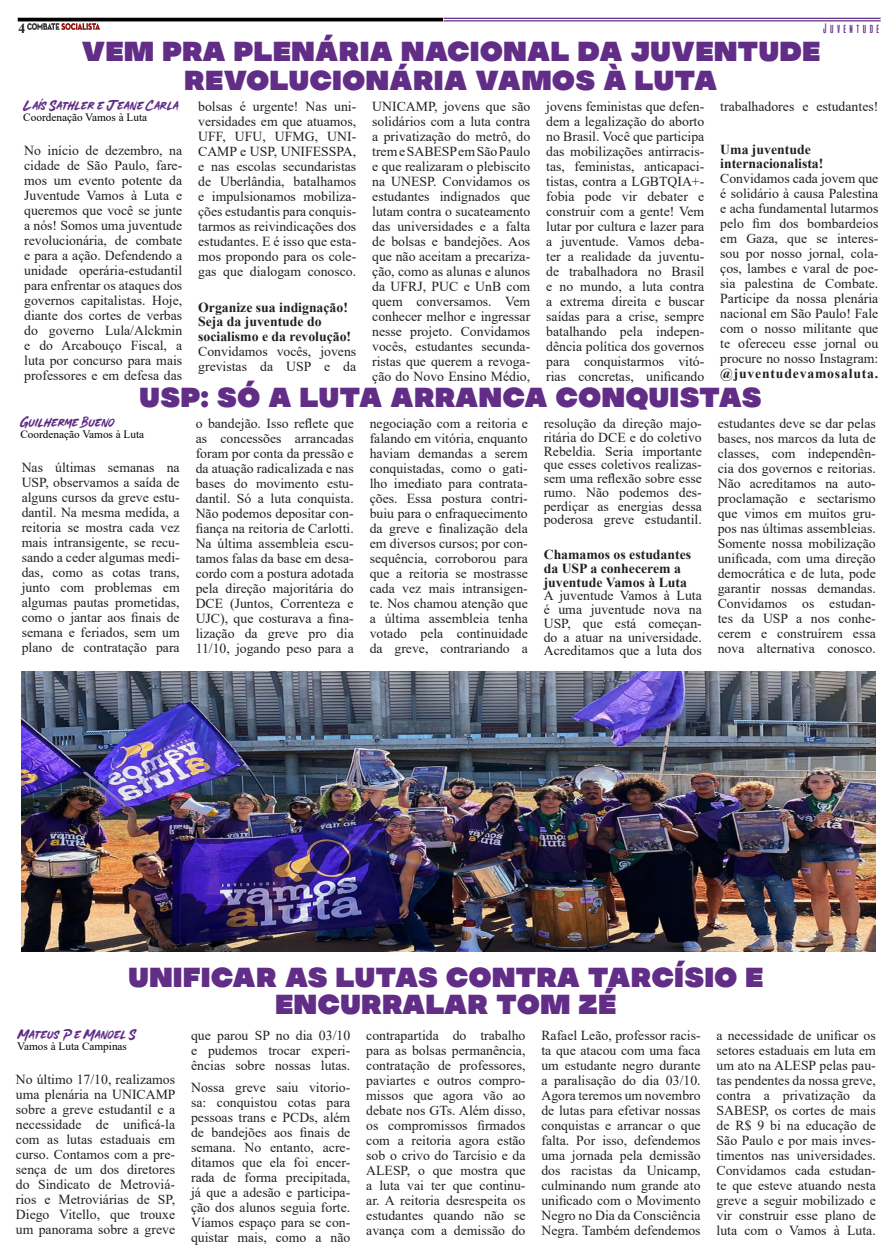
<style>
.page{position:relative;width:886px;height:1258px;background:#fff}
.page>*{position:absolute;margin:0;border:0;box-sizing:border-box;transform-origin:0 0}
.t1{font:27.5px "MADE Soulmaze";color:#622d87}
.t2{font:13.75px/15px "Times New Roman";color:#231f20;text-align:justify}
.SubT{font:700 13.75px/14.4px "Times New Roman";color:#231f20}
.t3{font:13.75px "MADE Soulmaze Brush";letter-spacing:.02em;color:#622d87}
.t4{font:13.75px "MADE Soulmaze Brush";letter-spacing:.05em;color:#622d87}
.t5{font:13.75px "aliensandcows";letter-spacing:.06em;color:#622d87}
.SubT-2{font:11.25px "Times New Roman";color:#000}
.s1{font-weight:700}
</style>
<div class="page">
<hr style="left:18px;top:18px;width:425px;height:3px;background:#000">
<hr style="left:443px;top:18px;width:438px;height:1px;background:#622d87">
<hr style="left:443px;top:20px;width:438px;height:1px;background:#622d87">
<img style="left:28px;top:24px;width:71px;height:5px">
<img style="left:22px;top:671px;width:854px;height:280px">
<p class="SubT" style="left:19px;top:21px;width:8px">4</p>
<p class="t5" style="left:822px;top:21px;width:60px">JUVENTUDE</p>
<p class="t1" style="left:81px;top:32px;width:740px">VEM PRA PLENÁRIA NACIONAL DA JUVENTUDE</p>
<p class="t1" style="left:184px;top:62px;width:535px">REVOLUCIONÁRIA VAMOS À LUTA</p>
<p class="t4" style="left:25px;top:96px;width:156px">Laís Sathler e Jeane Carla</p>
<p class="SubT-2" style="left:23px;top:109px;width:125px">Coordenação Vamos à Luta</p>
<p class="t2" style="left:372px;top:98px;width:160px">UNICAMP, jovens que são solidários com a luta contra a privatização do metrô, do trem e SABESP em São Paulo e que realizaram o plebiscito na UNESP. Convidamos os estudantes indignados que lutam contra o sucateamento das universidades e a falta de bolsas e bandejões. Aos que não aceitam a precariza&shy;ção, como as alunas e alunos da UFRJ, PUC e UnB com quem conversamos. Vem conhecer melhor e ingressar nesse projeto. Convidamos vocês, estudantes secunda&shy;ristas que querem a revoga&shy;ção do Novo Ensino Médio,</p>
<p class="t2" style="left:546px;top:98px;width:160px">jovens feministas que defen&shy;dem a legalização do aborto no Brasil. Você que participa das mobilizações antirracis&shy;tas, feministas, anticapaci&shy;tistas, contra a LGBTQIA+- fobia pode vir debater e construir com a gente! Vem lutar por cultura e lazer para a juventude. Vamos deba&shy;ter a realidade da juventu&shy;de trabalhadora no Brasil e no mundo, a luta contra a extrema direita e buscar saídas para a crise, sempre batalhando pela indepen&shy;dência política dos governos para conquistarmos vitó&shy;rias concretas, unificando</p>
<p class="t2" style="left:720px;top:98px;width:160px">trabalhadores e estudantes!</p>
<p class="t2" style="left:198px;top:98px;width:160px">bolsas é urgente! Nas uni&shy;versidades em que atuamos, UFF, UFU, UFMG, UNI-CAMP e USP, UNIFESSPA, e nas escolas secundaristas de Uberlândia, batalhamos e impulsionamos mobiliza&shy;ções estudantis para conquis&shy;tarmos as reivindicações dos estudantes. E é isso que esta&shy;mos propondo para os cole&shy;gas que dialogam conosco.</p>
<p class="SubT" style="left:198px;top:300px;width:154px">Organize sua indignação!<br>Seja da juventude do socialismo e da revolução!</p>
<p class="t2" style="left:198px;top:343px;width:160px">Convidamos vocês, jovens grevistas da USP e da</p>
<p class="SubT" style="left:720px;top:141px;width:105px">Uma juventude internacionalista!</p>
<p class="t2" style="left:720px;top:170px;width:160px">Convidamos cada jovem que é solidário à causa Palestina e acha fundamental lutarmos pelo fim dos bombardeios em Gaza, que se interes&shy;sou por nosso jornal, cola&shy;ços, lambes e varal de poe&shy;sia palestina de Combate.<br>Participe da nossa plenária nacional em São Paulo! Fale com o nosso militante que te ofereceu esse jornal ou procure no nosso Instagram: <span class="s1">@juventudevamosaluta.</span></p>
<p class="t2" style="left:24px;top:142px;width:160px">No início de dezembro, na cidade de São Paulo, fare&shy;mos um evento potente da Juventude Vamos à Luta e queremos que você se junte a nós! Somos uma juventude revolucionária, de combate e para a ação. Defendendo a unidade operária-estudantil para enfrentar os ataques dos governos capitalistas. Hoje, diante dos cortes de verbas do governo Lula/Alckmin e do Arcabouço Fiscal, a luta por concurso para mais professores e em defesa das</p>
<p class="t1" style="left:139px;top:379px;width:624px">USP: SÓ A LUTA ARRANCA CONQUISTAS</p>
<p class="t3" style="left:22px;top:414px;width:95px">Guilherme Bueno</p>
<p class="SubT-2" style="left:20px;top:427px;width:125px">Coordenação Vamos à Luta</p>
<p class="t2" style="left:22px;top:460px;width:160px">Nas últimas semanas na USP, observamos a saída de alguns cursos da greve estu&shy;dantil. Na mesma medida, a reitoria se mostra cada vez mais intransigente, se recu&shy;sando a ceder algumas medi&shy;das, como as cotas trans, junto com problemas em algumas pautas prometidas, como o jantar aos finais de semana e feriados, sem um plano de contratação para</p>
<p class="t2" style="left:196px;top:416px;width:160px">o bandejão. Isso reflete que as concessões arrancadas foram por conta da pressão e da atuação radicalizada e nas bases do movimento estu&shy;dantil. Só a luta conquista.<br>Não podemos depositar con&shy;fiança na reitoria de Carlotti.<br>Na última assembleia escu&shy;tamos falas da base em desa&shy;cordo com a postura adotada pela direção majoritária do DCE (Juntos, Correnteza e UJC), que costurava a fina&shy;lização da greve pro dia 11/10, jogando peso para a</p>
<p class="t2" style="left:370px;top:416px;width:160px">negociação com a reitoria e falando em vitória, enquanto haviam demandas a serem conquistadas, como o gati&shy;lho imediato para contrata&shy;ções. Essa postura contri&shy;buiu para o enfraquecimento da greve e finalização dela em diversos cursos; por con&shy;sequência, corroborou para que a reitoria se mostrasse cada vez mais intransigen&shy;te. Nos chamou atenção que a última assembleia tenha votado pela continuidade da greve, contrariando a</p>
<p class="t2" style="left:544px;top:416px;width:160px;line-height:13.8px">resolução da direção majo&shy;ritária do DCE e do coletivo Rebeldia. Seria importante que esses coletivos realizas&shy;sem uma reflexão sobre esse rumo. Não podemos des&shy;perdiçar as energias dessa poderosa greve estudantil.</p>
<p class="SubT" style="left:544px;top:547px;width:149px;line-height:13.8px">Chamamos os estudantes da USP a conhecerem a juventude Vamos à Luta</p>
<p class="t2" style="left:544px;top:588px;width:160px;line-height:13.8px">A juventude Vamos à Luta é uma juventude nova na USP, que está começan&shy;do a atuar na universidade.<br>Acreditamos que a luta dos</p>
<p class="t2" style="left:718px;top:416px;width:160px">estudantes deve se dar pelas bases, nos marcos da luta de classes, com independên&shy;cia dos governos e reitorias.<br>Não acreditamos na auto&shy;proclamação e sectarismo que vimos em muitos gru&shy;pos nas últimas assembleias.<br>Somente nossa mobilização unificada, com uma direção democrática e de luta, pode garantir nossas demandas.<br>Convidamos os estudan&shy;tes da USP a nos conhe&shy;cerem e construírem essa nova alternativa conosco.</p>
<p class="t1" style="left:128px;top:959px;width:637px">UNIFICAR AS LUTAS CONTRA TARCÍSIO E</p>
<p class="t1" style="left:275px;top:986px;width:343px">ENCURRALAR TOM ZÉ</p>
<p class="t3" style="left:19px;top:1025px;width:119px">Mateus P e Manoel S</p>
<p class="SubT-2" style="left:17px;top:1038px;width:111px">Vamos à Luta Campinas</p>
<p class="t2" style="left:366px;top:1027px;width:161px">contrapartida do trabalho para as bolsas permanência, contratação de professores, paviartes e outros compro&shy;missos que agora vão ao debate nos GTs. Além disso, os compromissos firmados com a reitoria agora estão sob o crivo do Tarcísio e da ALESP, o que mostra que a luta vai ter que continu&shy;ar. A reitoria desrespeita os estudantes quando não se avança com a demissão do</p>
<p class="t2" style="left:541px;top:1027px;width:161px">Rafael Leão, professor racis&shy;ta que atacou com uma faca um estudante negro durante a paralisação do dia 03/10.<br>Agora teremos um novembro de lutas para efetivar nossas conquistas e arrancar o que falta. Por isso, defendemos uma jornada pela demissão dos racistas da Unicamp, culminando num grande ato unificado com o Movimento Negro no Dia da Consciência Negra. Também defendemos</p>
<p class="t2" style="left:716px;top:1027px;width:161px">a necessidade de unificar os setores estaduais em luta em um ato na ALESP pelas pau&shy;tas pendentes da nossa greve, contra a privatização da SABESP, os cortes de mais de R$ 9 bi na educação de São Paulo e por mais inves&shy;timentos nas universidades.<br>Convidamos cada estudan&shy;te que esteve atuando nesta greve a seguir mobilizado e vir construir esse plano de luta com o Vamos à Luta.</p>
<p class="t2" style="left:191px;top:1027px;width:161px">que parou SP no dia 03/10 e pudemos trocar experi&shy;ências sobre nossas lutas.</p>
<p class="t2" style="left:191px;top:1079px;width:161px">Nossa greve saiu vitorio&shy;sa: conquistou cotas para pessoas trans e PCDs, além de bandejões aos finais de semana. No entanto, acre&shy;ditamos que ela foi encer&shy;rada de forma precipitada, já que a adesão e participa&shy;ção dos alunos seguia forte.<br>Víamos espaço para se con&shy;quistar mais, como a não</p>
<p class="t2" style="left:16px;top:1071px;width:161px">No último 17/10, realizamos uma plenária na UNICAMP sobre a greve estudantil e a necessidade de unificá-la com as lutas estaduais em curso. Contamos com a pre&shy;sença de um dos diretores do Sindicato de Metroviá&shy;rios e Metroviárias de SP, Diego Vitello, que trouxe um panorama sobre a greve</p>
</div>
